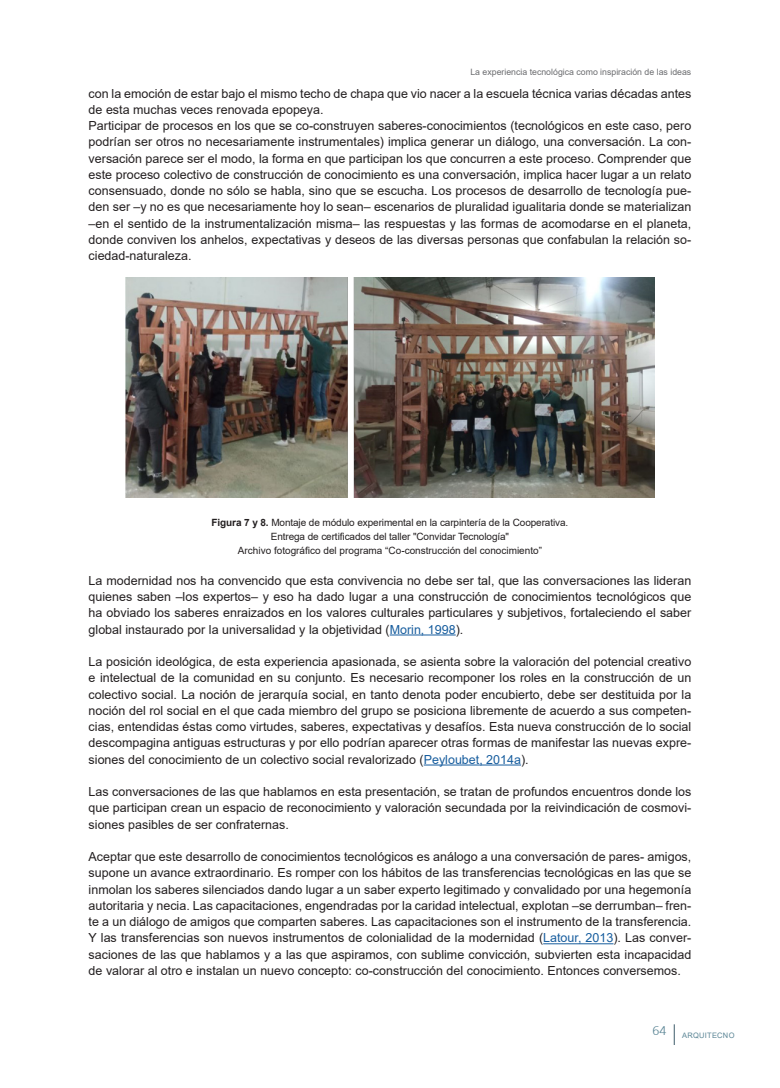
<style>
.page{position:relative;width:780px;height:1088px;background:#fff}
.page>*{position:absolute;margin:0;border:0;box-sizing:border-box;transform-origin:0 0}
.texto{font:12.5px/16.2px "Arial";color:#231f20;text-align:justify}
.bibliografia{font:10px "Arial";color:#231f20}
.epigrafe{font:10px "Arial";letter-spacing:-.01em;color:#231f20}
.t1{font:8.75px "Arial";color:#6c6d70}
.t2{font:7.5px "Arial";letter-spacing:.035em;color:#5a8595}
.s1{font-weight:700}
.s2{color:#175d9e}
</style>
<div class="page">
<svg style="left:674px;top:1024px;width:1px;height:21px"></svg>
<hr style="left:389px;top:634px;width:66px;height:1px;background:#175d9e">
<hr style="left:423px;top:764px;width:98px;height:1px;background:#175d9e">
<hr style="left:543px;top:943px;width:70px;height:1px;background:#175d9e">
<img style="left:126px;top:278px;width:528px;height:219px">
<p class="t1" style="left:470px;top:66px;width:222px">La experiencia tecnológica como inspiración de las ideas</p>
<p class="texto" style="left:89px;top:85px;width:604px">con la emoción de estar bajo el mismo techo de chapa que vio nacer a la escuela técnica varias décadas antes de esta muchas veces renovada epopeya.</p>
<p class="texto" style="left:89px;top:118px;width:604px">Participar de procesos en los que se co-construyen saberes-conocimientos (tecnológicos en este caso, pero podrían ser otros no necesariamente instrumentales) implica generar un diálogo, una conversación. La con&shy;versación parece ser el modo, la forma en que participan los que concurren a este proceso. Comprender que este proceso colectivo de construcción de conocimiento es una conversación, implica hacer lugar a un relato consensuado, donde no sólo se habla, sino que se escucha. Los procesos de desarrollo de tecnología pue&shy;den ser –y no es que necesariamente hoy lo sean– escenarios de pluralidad igualitaria donde se materializan –en el sentido de la instrumentalización misma– las respuestas y las formas de acomodarse en el planeta, donde conviven los anhelos, expectativas y deseos de las diversas personas que confabulan la relación so&shy;ciedad-naturaleza.</p>
<p class="bibliografia" style="left:211px;top:516px;width:358px"><span class="s1">Figura 7 y 8.</span> Montaje de módulo experimental en la carpintería de la Cooperativa.</p>
<p class="epigrafe" style="left:271px;top:529px;width:240px">Entrega de certificados del taller "Convidar Tecnología"</p>
<p class="bibliografia" style="left:238px;top:543px;width:305px">Archivo fotográfico del programa “Co-construcción del conocimiento”</p>
<p class="texto" style="left:89px;top:572px;width:604px">La modernidad nos ha convencido que esta convivencia no debe ser tal, que las conversaciones las lideran quienes saben –los expertos– y eso ha dado lugar a una construcción de conocimientos tecnológicos que ha obviado los saberes enraizados en los valores culturales particulares y subjetivos, fortaleciendo el saber global instaurado por la universalidad y la objetividad (<span class="s2">Morin, 1998</span>).</p>
<p class="texto" style="left:89px;top:653px;width:604px">La posición ideológica, de esta experiencia apasionada, se asienta sobre la valoración del potencial creativo e intelectual de la comunidad en su conjunto. Es necesario recomponer los roles en la construcción de un colectivo social. La noción de jerarquía social, en tanto denota poder encubierto, debe ser destituida por la noción del rol social en el que cada miembro del grupo se posiciona libremente de acuerdo a sus competen&shy;cias, entendidas éstas como virtudes, saberes, expectativas y desafíos. Esta nueva construcción de lo social descompagina antiguas estructuras y por ello podrían aparecer otras formas de manifestar las nuevas expre&shy;siones del conocimiento de un colectivo social revalorizado (<span class="s2">Peyloubet, 2014a</span>).</p>
<p class="texto" style="left:89px;top:783px;width:604px">Las conversaciones de las que hablamos en esta presentación, se tratan de profundos encuentros donde los que participan crean un espacio de reconocimiento y valoración secundada por la reivindicación de cosmovi&shy;siones pasibles de ser confraternas.</p>
<p class="texto" style="left:89px;top:848px;width:604px">Aceptar que este desarrollo de conocimientos tecnológicos es análogo a una conversación de pares- amigos, supone un avance extraordinario. Es romper con los hábitos de las transferencias tecnológicas en las que se inmolan los saberes silenciados dando lugar a un saber experto legitimado y convalidado por una hegemonía autoritaria y necia. Las capacitaciones, engendradas por la caridad intelectual, explotan –se derrumban– fren&shy;te a un diálogo de amigos que comparten saberes. Las capacitaciones son el instrumento de la transferencia.<br>Y las transferencias son nuevos instrumentos de colonialidad de la modernidad (<span class="s2">Latour, 2013</span>). Las conver&shy;saciones de las que hablamos y a las que aspiramos, con sublime convicción, subvierten esta incapacidad de valorar al otro e instalan un nuevo concepto: co-construcción del conocimiento. Entonces conversemos.</p>
<p class="t2" style="left:652px;top:1030px;width:83px"><sup>64</sup> ARQUITECNO</p>
</div>
